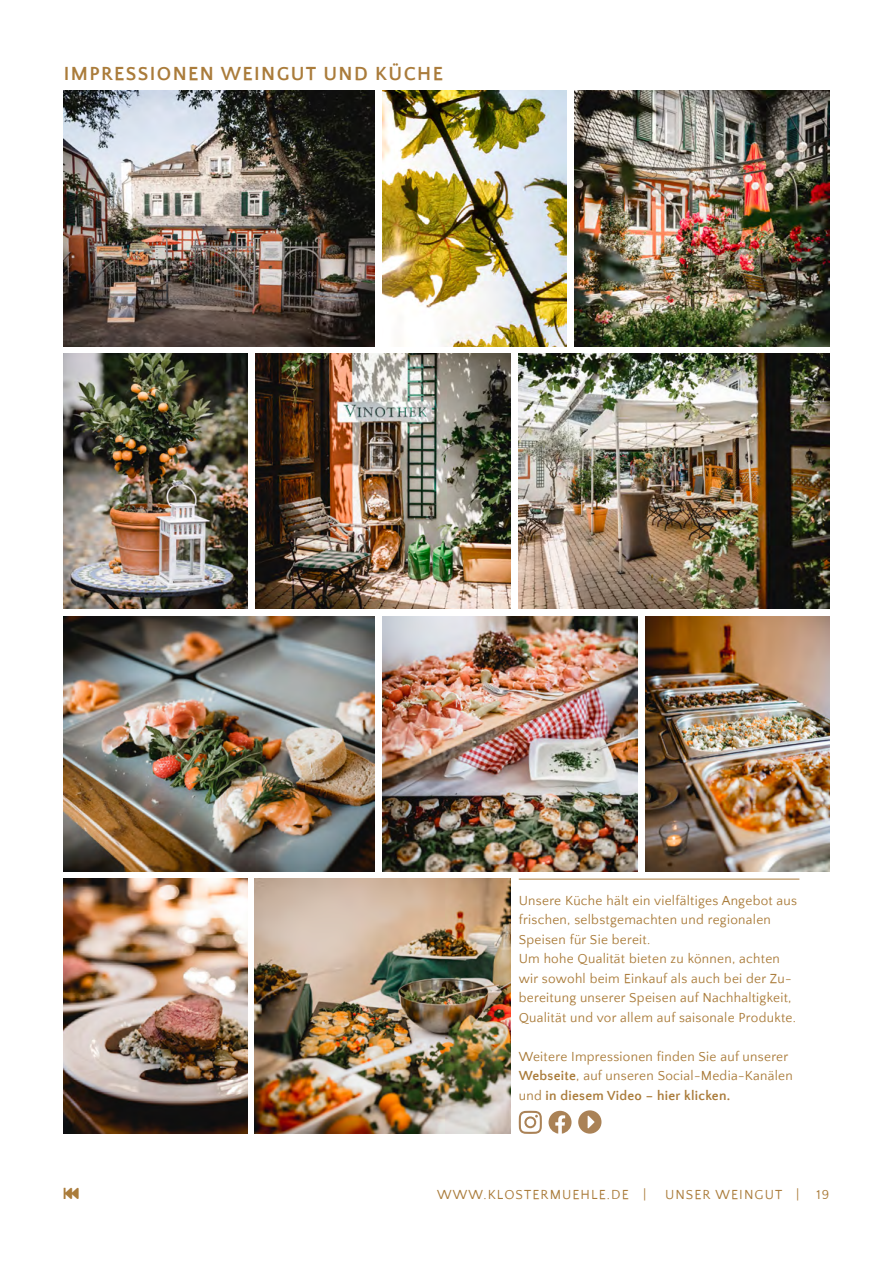
<style>
.page{position:relative;width:893px;height:1263px;background:#fff}
.page>*{position:absolute;margin:0;border:0;box-sizing:border-box;transform-origin:0 0}
.t1{font:700 19.5px "Quattrocento Sans";letter-spacing:.07em;color:#aa7c3b}
.t2{font:13.5px/19.5px "Quattrocento Sans";letter-spacing:.02em;color:#aa7c3b}
.t3{font:13.5px "Quattrocento Sans";letter-spacing:.08em;color:#aa7c3b}
.s1{font-weight:700}
</style>
<div class="page">
<img style="left:383px;top:91px;width:183px;height:255px">
<img style="left:646px;top:616px;width:183px;height:255px">
<img style="left:64px;top:354px;width:183px;height:255px">
<img style="left:64px;top:91px;width:310px;height:255px">
<img style="left:64px;top:616px;width:310px;height:255px">
<img style="left:519px;top:354px;width:310px;height:255px">
<img style="left:574px;top:91px;width:255px;height:255px">
<img style="left:383px;top:616px;width:255px;height:255px">
<img style="left:64px;top:879px;width:183px;height:255px">
<img style="left:255px;top:879px;width:255px;height:255px">
<img style="left:255px;top:354px;width:255px;height:255px">
<hr style="left:519px;top:879px;width:280px;height:1px;background:#aa7c3b">
<svg style="left:519px;top:1111px;width:23px;height:23px"></svg>
<svg style="left:549px;top:1111px;width:22px;height:23px"></svg>
<svg style="left:578px;top:1110px;width:23px;height:24px"></svg>
<h1 class="t1" style="left:64px;top:64px;width:381px">IMPRESSIONEN WEINGUT UND KÜCHE</h1>
<p class="t2" style="left:519px;top:891px;width:280px">Unsere Küche hält ein vielfältiges Angebot aus frischen, selbstgemachten und regionalen Speisen für Sie bereit.<br>Um hohe Qualität bieten zu können, achten wir sowohl beim Einkauf als auch bei der Zu&shy;bereitung unserer Speisen auf Nachhaltigkeit, Qualität und vor allem auf saisonale Produkte.</p>
<p class="t2" style="left:519px;top:1047px;width:276px">Weitere Impressionen finden Sie auf unserer<br><span class="s1">Webseite</span>, auf unseren Social-Media-Kanälen und <span class="s1">in diesem Video – hier klicken.</span></p>
<p class="t3" style="left:437px;top:1188px;width:211px">WWW.KLOSTERMUEHLE.DE |</p>
<p class="t3" style="left:665px;top:1188px;width:136px">UNSER WEINGUT |</p>
<p class="t2" style="left:816px;top:1185px;width:14px">19</p>
</div>
